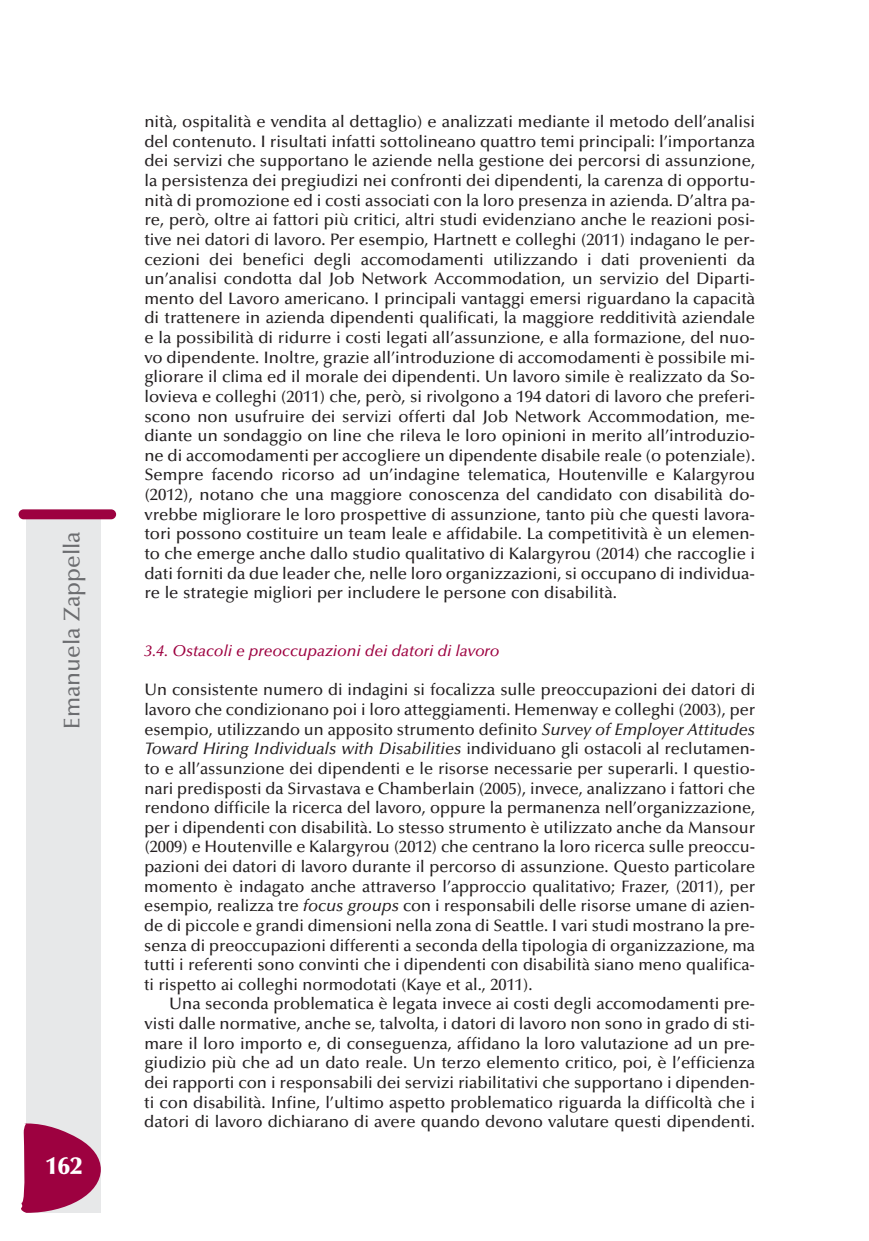
<style>
.page{position:relative;width:869px;height:1241px;background:#fff}
.page>*{position:absolute;margin:0;border:0;box-sizing:border-box;transform-origin:0 0}
.t1{font:900 24.5px "Optima";color:#fff}
.t2{font:500 22.75px "Optima";color:#6c6d70}
.t3{font:500 16.62px/19.6px "Optima";color:#231f20;text-align:justify}
.t4{font:italic 500 15.75px "Optima";color:#9d0140}
.s1{font-style:italic}
</style>
<div class="page">
<div style="left:27px;top:517px;width:74px;height:695px;background:#e7e8e9"></div>
<div style="left:19px;top:509px;width:97px;height:10px;background:#9d0140;border-radius:5px"></div>
<svg style="left:21px;top:1122px;width:80px;height:90px"></svg>
<h2 class="t2" style="left:63px;top:728px;width:199px;rotate:-90deg">Emanuela Zappella</h2>
<h1 class="t1" style="left:45px;top:1155px;width:38px">162</h1>
<p class="t3" style="left:144px;top:113px;width:612px">nità, ospitalità e vendita al dettaglio) e analizzati mediante il metodo dell’analisi del contenuto. I risultati infatti sottolineano quattro temi principali: l’importanza dei servizi che supportano le aziende nella gestione dei percorsi di assunzione, la persistenza dei pregiudizi nei confronti dei dipendenti, la carenza di opportu&shy;nità di promozione ed i costi associati con la loro presenza in azienda. D’altra pa&shy;re, però, oltre ai fattori più critici, altri studi evidenziano anche le reazioni posi&shy;tive nei datori di lavoro. Per esempio, Hartnett e colleghi (2011) indagano le per&shy;cezioni dei benefici degli accomodamenti utilizzando i dati provenienti da un’analisi condotta dal Job Network Accommodation, un servizio del Diparti&shy;mento del Lavoro americano. I principali vantaggi emersi riguardano la capacità di trattenere in azienda dipendenti qualificati, la maggiore redditività aziendale e la possibilità di ridurre i costi legati all’assunzione, e alla formazione, del nuo&shy;vo dipendente. Inoltre, grazie all’introduzione di accomodamenti è possibile mi&shy;gliorare il clima ed il morale dei dipendenti. Un lavoro simile è realizzato da So&shy;lovieva e colleghi (2011) che, però, si rivolgono a 194 datori di lavoro che preferi&shy;scono non usufruire dei servizi offerti dal Job Network Accommodation, me&shy;diante un sondaggio on line che rileva le loro opinioni in merito all’introduzio&shy;ne di accomodamenti per accogliere un dipendente disabile reale (o potenziale).<br>Sempre facendo ricorso ad un’indagine telematica, Houtenville e Kalargyrou (2012), notano che una maggiore conoscenza del candidato con disabilità do&shy;vrebbe migliorare le loro prospettive di assunzione, tanto più che questi lavora&shy;tori possono costituire un team leale e affidabile. La competitività è un elemen&shy;to che emerge anche dallo studio qualitativo di Kalargyrou (2014) che raccoglie i dati forniti da due leader che, nelle loro organizzazioni, si occupano di individua&shy;re le strategie migliori per includere le persone con disabilità.</p>
<p class="t4" style="left:144px;top:644px;width:356px">3.4. Ostacoli e preoccupazioni dei datori di lavoro</p>
<p class="t3" style="left:144px;top:681px;width:612px">Un consistente numero di indagini si focalizza sulle preoccupazioni dei datori di lavoro che condizionano poi i loro atteggiamenti. Hemenway e colleghi (2003), per esempio, utilizzando un apposito strumento definito <span class="s1">Survey of Employer Attitudes Toward Hiring Individuals with Disabilities</span> individuano gli ostacoli al reclutamen&shy;to e all’assunzione dei dipendenti e le risorse necessarie per superarli. I questio&shy;nari predisposti da Sirvastava e Chamberlain (2005), invece, analizzano i fattori che rendono difficile la ricerca del lavoro, oppure la permanenza nell’organizzazione, per i dipendenti con disabilità. Lo stesso strumento è utilizzato anche da Mansour (2009) e Houtenville e Kalargyrou (2012) che centrano la loro ricerca sulle preoccu&shy;pazioni dei datori di lavoro durante il percorso di assunzione. Questo particolare momento è indagato anche attraverso l’approccio qualitativo; Frazer, (2011), per esempio, realizza tre <span class="s1">focus groups</span> con i responsabili delle risorse umane di azien&shy;de di piccole e grandi dimensioni nella zona di Seattle. I vari studi mostrano la pre&shy;senza di preoccupazioni differenti a seconda della tipologia di organizzazione, ma tutti i referenti sono convinti che i dipendenti con disabilità siano meno qualifica&shy;ti rispetto ai colleghi normodotati (Kaye et al., 2011).</p>
<p class="t3" style="left:144px;top:995px;width:612px;text-indent:25px">Una seconda problematica è legata invece ai costi degli accomodamenti pre&shy;visti dalle normative, anche se, talvolta, i datori di lavoro non sono in grado di sti&shy;mare il loro importo e, di conseguenza, affidano la loro valutazione ad un pre&shy;giudizio più che ad un dato reale. Un terzo elemento critico, poi, è l’efficienza dei rapporti con i responsabili dei servizi riabilitativi che supportano i dipenden&shy;ti con disabilità. Infine, l’ultimo aspetto problematico riguarda la difficoltà che i datori di lavoro dichiarano di avere quando devono valutare questi dipendenti.</p>
</div>
